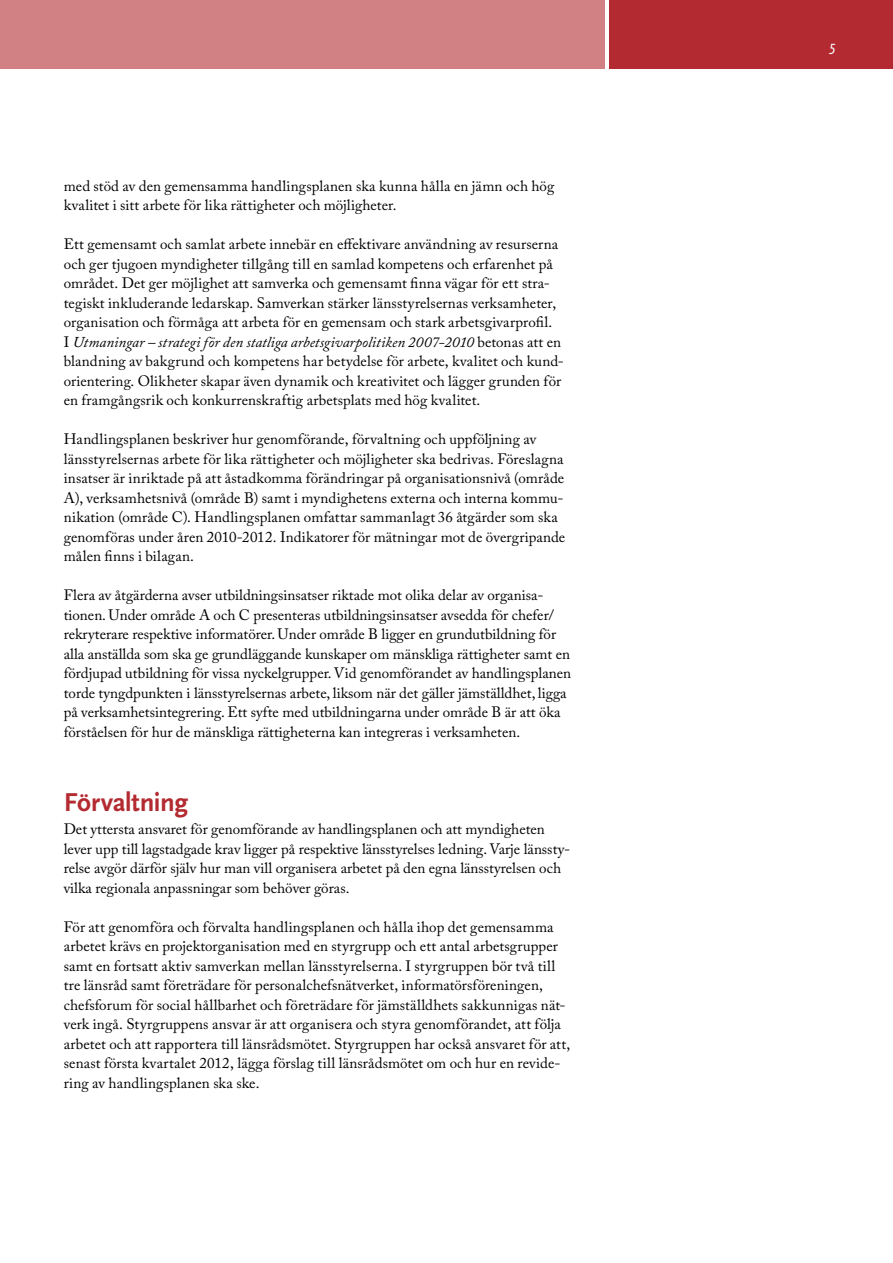
<style>
.page{position:relative;width:893px;height:1263px;background:#fff}
.page>*{position:absolute;margin:0;border:0;box-sizing:border-box;transform-origin:0 0}
.t1{font:700 27px "Scala Sans Pro";letter-spacing:-.015em;color:#b32b31}
.t2{font:15px/19.5px "Adobe Caslon Pro";color:#000}
.t3{font:italic 15px "Scala Sans Pro";color:#fff}
.s1{font-style:italic}
</style>
<div class="page">
<div style="left:609px;top:0;width:284px;height:68px;background:#b32b31"></div>
<div style="left:0;top:0;width:605px;height:68px;background:#d18083"></div>
<p class="t2" style="left:64px;top:176px;width:492px">med stöd av den gemensamma handlingsplanen ska kunna hålla en jämn och hög kvalitet i sitt arbete för lika rättigheter och möjligheter.</p>
<p class="t2" style="left:64px;top:234px;width:502px">Ett gemensamt och samlat arbete innebär en effektivare användning av resurserna och ger tjugoen myndigheter tillgång till en samlad kompetens och erfarenhet på området. Det ger möjlighet att samverka och gemensamt finna vägar för ett stra&shy;tegiskt inkluderande ledarskap. Samverkan stärker länsstyrelsernas verksamheter, organisation och förmåga att arbeta för en gemensam och stark arbetsgivarprofil.<br>I <span class="s1">Utmaningar – strategi för den statliga arbetsgivarpolitiken 2007-2010</span> betonas att en blandning av bakgrund och kompetens har betydelse för arbete, kvalitet och kund&shy;orientering. Olikheter skapar även dynamik och kreativitet och lägger grunden för en framgångsrik och konkurrenskraftig arbetsplats med hög kvalitet.</p>
<p class="t2" style="left:64px;top:429px;width:503px">Handlingsplanen beskriver hur genomförande, förvaltning och uppföljning av länsstyrelsernas arbete för lika rättigheter och möjligheter ska bedrivas. Föreslagna insatser är inriktade på att åstadkomma förändringar på organisationsnivå (område A), verksamhetsnivå (område B) samt i myndighetens externa och interna kommu&shy;nikation (område C). Handlingsplanen omfattar sammanlagt 36 åtgärder som ska genomföras under åren 2010-2012. Indikatorer för mätningar mot de övergripande målen finns i bilagan.</p>
<p class="t2" style="left:64px;top:585px;width:509px">Flera av åtgärderna avser utbildningsinsatser riktade mot olika delar av organisa&shy;tionen. Under område A och C presenteras utbildningsinsatser avsedda för chefer/ rekryterare respektive informatörer. Under område B ligger en grundutbildning för alla anställda som ska ge grundläggande kunskaper om mänskliga rättigheter samt en fördjupad utbildning för vissa nyckelgrupper. Vid genomförandet av handlingsplanen torde tyngdpunkten i länsstyrelsernas arbete, liksom när det gäller jämställdhet, ligga på verksamhetsintegrering. Ett syfte med utbildningarna under område B är att öka förståelsen för hur de mänskliga rättigheterna kan integreras i verksamheten.</p>
<h1 class="t1" style="left:64px;top:786px;width:126px">Förvaltning</h1>
<p class="t2" style="left:64px;top:819px;width:508px">Det yttersta ansvaret för genomförande av handlingsplanen och att myndigheten lever upp till lagstadgade krav ligger på respektive länsstyrelses ledning. Varje länssty&shy;relse avgör därför själv hur man vill organisera arbetet på den egna länsstyrelsen och vilka regionala anpassningar som behöver göras.</p>
<p class="t2" style="left:64px;top:917px;width:508px">För att genomföra och förvalta handlingsplanen och hålla ihop det gemensamma arbetet krävs en projektorganisation med en styrgrupp och ett antal arbetsgrupper samt en fortsatt aktiv samverkan mellan länsstyrelserna. I styrgruppen bör två till tre länsråd samt företrädare för personalchefsnätverket, informatörsföreningen, chefsforum för social hållbarhet och företrädare för jämställdhets sakkunnigas nät&shy;verk ingå. Styrgruppens ansvar är att organisera och styra genomförandet, att följa arbetet och att rapportera till länsrådsmötet. Styrgruppen har också ansvaret för att, senast första kvartalet 2012, lägga förslag till länsrådsmötet om och hur en revide&shy;ring av handlingsplanen ska ske.</p>
<p class="t3" style="left:829px;top:37px;width:8px">5</p>
</div>
